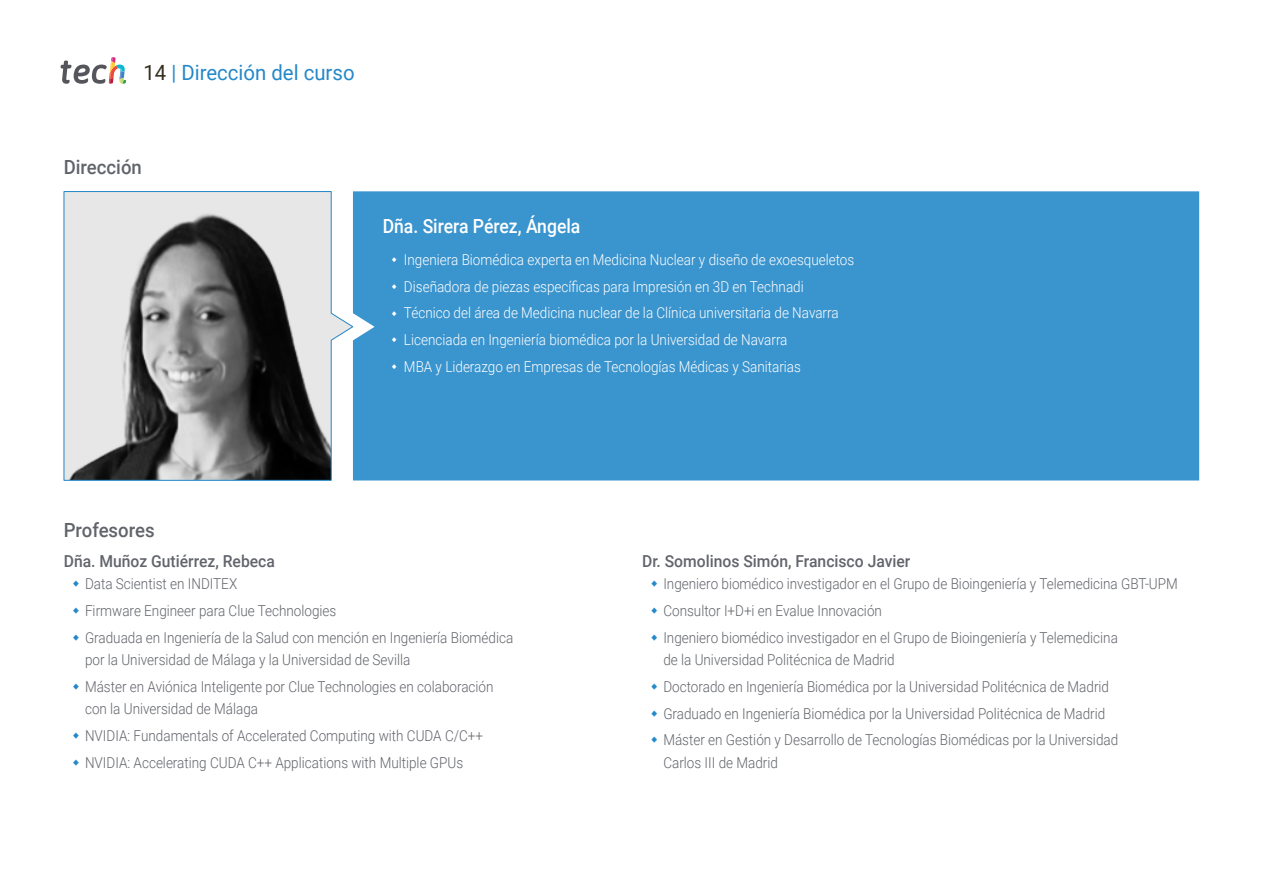
<style>
.page{position:relative;width:1263px;height:893px;background:#fff}
.page>*{position:absolute;margin:0;border:0;box-sizing:border-box;transform-origin:0 0}
.t1{font:21px "Roboto";color:#2488c9}
.t2{font:500 19.5px "Roboto";color:#fff;scale:.9 1}
.t3{font:500 19.5px "Roboto";color:#61646a;scale:.95 1}
.t4{font:500 16.5px "Roboto";color:#61646a;scale:.95 1}
.t5{font:300 15px/26.7px "Roboto";color:#61646a;scale:.9 1}
.t6{font:300 15px/26.7px "Roboto";color:#fff;scale:.9 1}
.s1{color:#312e20}
</style>
<div class="page">
<svg style="left:61px;top:57px;width:65px;height:27px"></svg>
<div style="left:353px;top:191px;width:846px;height:289px;background:#3a94ce"></div>
<svg style="left:64px;top:191px;width:289px;height:290px;background:#9a9b9c"></svg>
<svg style="left:392px;top:257px;width:5px;height:5px"></svg>
<svg style="left:392px;top:284px;width:5px;height:5px"></svg>
<svg style="left:392px;top:311px;width:5px;height:5px"></svg>
<svg style="left:392px;top:337px;width:5px;height:5px"></svg>
<svg style="left:392px;top:364px;width:5px;height:5px"></svg>
<h1 class="t1" style="left:144px;top:57px;width:213px"><span class="s1">14</span> | Dirección del curso</h1>
<h2 class="t3" style="left:64px;top:154px;width:84px">Dirección</h2>
<h2 class="t2" style="left:383px;top:212px;width:221px">Dña. Sirera Pérez, Ángela</h2>
<p class="t6" style="left:404px;top:246px;width:502px">Ingeniera Biomédica experta en Medicina Nuclear y diseño de exoesqueletos Diseñadora de piezas específicas para Impresión en 3D en Technadi<br>Técnico del área de Medicina nuclear de la Clínica universitaria de Navarra Licenciada en Ingeniería biomédica por la Universidad de Navarra<br>MBA y Liderazgo en Empresas de Tecnologías Médicas y Sanitarias</p>
<h2 class="t3" style="left:64px;top:517px;width:97px">Profesores</h2>
<p class="t4" style="left:64px;top:549px;width:224px">Dña. Muñoz Gutiérrez, Rebeca</p>
<p class="t5" style="left:85px;top:570px;width:477px">Data Scientist en INDITEX<br>Firmware Engineer para Clue Technologies<br>Graduada en Ingeniería de la Salud con mención en Ingeniería Biomédica</p>
<p class="t5" style="left:85px;top:646px;width:455px">por la Universidad de Málaga y la Universidad de Sevilla<br>Máster en Aviónica Inteligente por Clue Technologies en colaboración</p>
<p class="t5" style="left:85px;top:695px;width:444px">con la Universidad de Málaga<br>NVIDIA: Fundamentals of Accelerated Computing with CUDA C/C++<br>NVIDIA: Accelerating CUDA C++ Applications with Multiple GPUs</p>
<p class="t4" style="left:642px;top:549px;width:284px">Dr. Somolinos Simón, Francisco Javier</p>
<p class="t5" style="left:663px;top:570px;width:573px">Ingeniero biomédico investigador en el Grupo de Bioingeniería y Telemedicina GBT-UPM<br>Consultor I+D+i en Evalue Innovación<br>Ingeniero biomédico investigador en el Grupo de Bioingeniería y Telemedicina</p>
<p class="t5" style="left:663px;top:646px;width:507px">de la Universidad Politécnica de Madrid<br>Doctorado en Ingeniería Biomédica por la Universidad Politécnica de Madrid Graduado en Ingeniería Biomédica por la Universidad Politécnica de Madrid Máster en Gestión y Desarrollo de Tecnologías Biomédicas por la Universidad</p>
<p class="t5" style="left:663px;top:749px;width:129px">Carlos III de Madrid</p>
</div>
